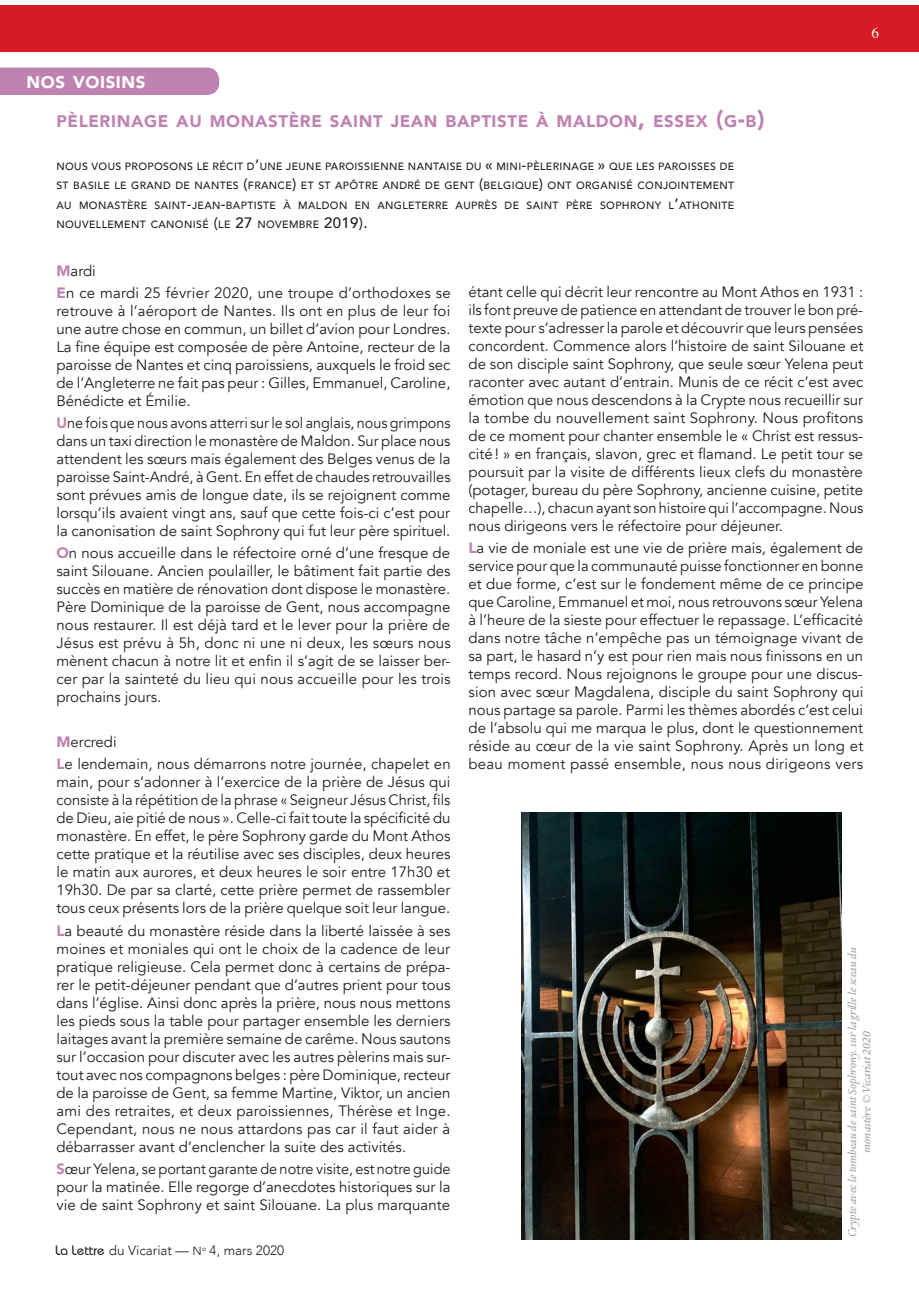
<style>
.page{position:relative;width:919px;height:1289px;background:#fff}
.page>*{position:absolute;margin:0;border:0;box-sizing:border-box;transform-origin:0 0}
.t1{font:900 16.8px "Avenir";letter-spacing:.035em;color:#bf83b1}
.t2{font:900 16.8px "Avenir";letter-spacing:.035em;color:#fff}
.t3{font:15px/18px "Avenir";color:#231f20;text-align:justify}
.t4{font:15px/18px "Avenir";color:#231f20;text-align:justify;scale:.96 1}
.t5{font:15px/22.2px "Avenir";letter-spacing:.02em;color:#231f20}
.t6{font:15px "Times";color:#fff}
.t7{font:300 13.5px "Avenir";color:#231f20}
.t8{font:italic 12px/14.4px "Legacy Serif";color:#939598;text-align:center}
.t9{font:500 10.5px/19.5px "Avenir";letter-spacing:.035em;color:#231f20;text-align:justify}
.s1{font-size:24px}
.s2{font-size:15px}
.s3{font-weight:900;color:#bf83b1}
.s4{font-family:"Bauhaus";font-weight:500}
.s5{font-size:12px}
</style>
<div class="page">
<div style="left:0;top:5px;width:918px;height:46px;background:#d71b25"></div>
<div style="left:0;top:68px;width:219px;height:27px;background:#bf83b1"></div>
<img style="left:521px;top:812px;width:320px;height:427px">
<p class="t2" style="left:27px;top:67px;width:119px">NOS VOISINS</p>
<p class="t1" style="left:56px;top:106px;width:709px">PÈLERINAGE AU MONASTÈRE SAINT JEAN BAPTISTE À MALDON<span class="s1">,</span> ESS EX <span class="s1">(</span>G<span class="s1">-</span>B<span class="s1">)</span></p>
<p class="t9" style="left:56px;top:155px;width:679px">NOUS VOUS PROPOSONS LE RÉCIT D<span class="s2">’</span>UNE JEUNE PAROISSIENNE NANTAISE DU <span class="s2">«</span> MINI<span class="s2">-</span>PÈLERINAGE <span class="s2">»</span> QUE LES PAROISSES DE ST BASILE LE GRAND DE NANTES <span class="s2">(</span>FRANCE<span class="s2">)</span> ET ST APÔTRE ANDRÉ DE GENT <span class="s2">(</span>BELGIQUE<span class="s2">)</span> ONT ORGANISÉ CONJOINTEMENT AU MONASTÈRE SAINT<span class="s2">-</span>JEAN<span class="s2">-</span>BAPTISTE À MALDON EN ANGLETERRE AUPRÈS DE SAINT PÈRE SOPHRONY L<span class="s2">’</span>ATHONITE NOUVELLEMENT CANONISÉ <span class="s2">(</span>LE <span class="s2">27</span> NOVEMBRE <span class="s2">2019).</span></p>
<p class="t6" style="left:871px;top:18px;width:9px">6</p>
<p class="t5" style="left:56px;top:259px;width:396px"><span class="s3">M</span>ardi<br><span class="s3">E</span>n ce mardi 25 février 2020, une troupe d’orthodoxes se</p>
<p class="t3" style="left:56px;top:302px;width:395px">retrouve à l’aéroport de Nantes. Ils ont en plus de leur foi une autre chose en commun, un billet d’avion pour Londres.<br>La fine équipe est composée de père Antoine, recteur de la paroisse de Nantes et cinq paroissiens, auxquels le froid sec de l’Angleterre ne fait pas peur : Gilles, Emmanuel, Caroline, Bénédicte et Émilie.</p>
<p class="t4" style="left:56px;top:414px;width:412px"><span class="s3">U</span>ne fois que nous avons atterri sur le sol anglais, nous grimpons dans un taxi direction le monastère de Maldon. Sur place nous attendent les sœurs mais également des Belges venus de la paroisse Saint-André, à Gent. En effet de chaudes retrouvailles sont prévues amis de longue date, ils se rejoignent comme lorsqu’ils avaient vingt ans, sauf que cette fois-ci c’est pour la canonisation de saint Sophrony qui fut leur père spirituel.</p>
<p class="t3" style="left:56px;top:544px;width:396px"><span class="s3">O</span>n nous accueille dans le réfectoire orné d’une fresque de saint Silouane. Ancien poulailler, le bâtiment fait partie des succès en matière de rénovation dont dispose le monastère.<br>Père Dominique de la paroisse de Gent, nous accompagne nous restaurer. Il est déjà tard et le lever pour la prière de Jésus est prévu à 5h, donc ni une ni deux, les sœurs nous mènent chacun à notre lit et enfin il s’agit de se laisser ber&shy;cer par la sainteté du lieu qui nous accueille pour les trois prochains jours.</p>
<p class="t3" style="left:56px;top:731px;width:396px;line-height:22.2px"><span class="s3">M</span>ercredi<br><span class="s3">L</span>e lendemain, nous démarrons notre journée, chapelet en</p>
<p class="t3" style="left:56px;top:773px;width:395px">main, pour s’adonner à l’exercice de la prière de Jésus qui consiste à la répétition de la phrase « Seigneur Jésus Christ, fils de Dieu, aie pitié de nous ». Celle-ci fait toute la spécificité du monastère. En effet, le père Sophrony garde du Mont Athos cette pratique et la réutilise avec ses disciples, deux heures le matin aux aurores, et deux heures le soir entre 17h30 et 19h30. De par sa clarté, cette prière permet de rassembler tous ceux présents lors de la prière quelque soit leur langue.</p>
<p class="t3" style="left:56px;top:921px;width:395px"><span class="s3">L</span>a beauté du monastère réside dans la liberté laissée à ses moines et moniales qui ont le choix de la cadence de leur pratique religieuse. Cela permet donc à certains de prépa&shy;rer le petit-déjeuner pendant que d’autres prient pour tous dans l’église. Ainsi donc après la prière, nous nous mettons les pieds sous la table pour partager ensemble les derniers laitages avant la première semaine de carême. Nous sautons sur l’occasion pour discuter avec les autres pèlerins mais sur&shy;tout avec nos compagnons belges : père Dominique, recteur de la paroisse de Gent, sa femme Martine, Viktor, un ancien ami des retraites, et deux paroissiennes, Thérèse et Inge.<br>Cependant, nous ne nous attardons pas car il faut aider à débarrasser avant d’enclencher la suite des activités.</p>
<p class="t3" style="left:56px;top:1159px;width:395px"><span class="s3">S</span>œur Yelena, se portant garante de notre visite, est notre guide pour la matinée. Elle regorge d’anecdotes historiques sur la vie de saint Sophrony et saint Silouane. La plus marquante</p>
<p class="t7" style="left:55px;top:1242px;width:230px"><span class="s4">La Lettre</span> du Vicariat — <span class="s5">N</span><sup>o</sup> 4, mars 2020</p>
<p class="t3" style="left:468px;top:283px;width:396px">étant celle qui décrit leur rencontre au Mont Athos en 1931 : ils font preuve de patience en attendant de trouver le bon pré&shy;texte pour s’adresser la parole et découvrir que leurs pensées concordent. Commence alors l’histoire de saint Silouane et de son disciple saint Sophrony, que seule sœur Yelena peut raconter avec autant d’entrain. Munis de ce récit c’est avec émotion que nous descendons à la Crypte nous recueillir sur la tombe du nouvellement saint Sophrony. Nous profitons de ce moment pour chanter ensemble le « Christ est ressus&shy;cité! » en français, slavon, grec et flamand. Le petit tour se poursuit par la visite de différents lieux clefs du monastère (potager, bureau du père Sophrony, ancienne cuisine, petite chapelle…), chacun ayant son histoire qui l’accompagne. Nous nous dirigeons vers le réfectoire pour déjeuner.</p>
<p class="t3" style="left:468px;top:539px;width:396px"><span class="s3">L</span>a vie de moniale est une vie de prière mais, également de service pour que la communauté puisse fonctionner en bonne et due forme, c’est sur le fondement même de ce principe que Caroline, Emmanuel et moi, nous retrouvons sœur Yelena à l’heure de la sieste pour effectuer le repassage. L’efficacité dans notre tâche n’empêche pas un témoignage vivant de sa part, le hasard n’y est pour rien mais nous finissons en un temps record. Nous rejoignons le groupe pour une discus&shy;sion avec sœur Magdalena, disciple du saint Sophrony qui nous partage sa parole. Parmi les thèmes abordés c’est celui de l’absolu qui me marqua le plus, dont le questionnement réside au cœur de la vie saint Sophrony. Après un long et beau moment passé ensemble, nous nous dirigeons vers</p>
<p class="t8" style="left:845px;top:1236px;width:291px;rotate:-90deg">Crypte avec le tombeau de saint Sophrony. sur la grille le sceau du monastère © Vicariat 2020</p>
</div>
